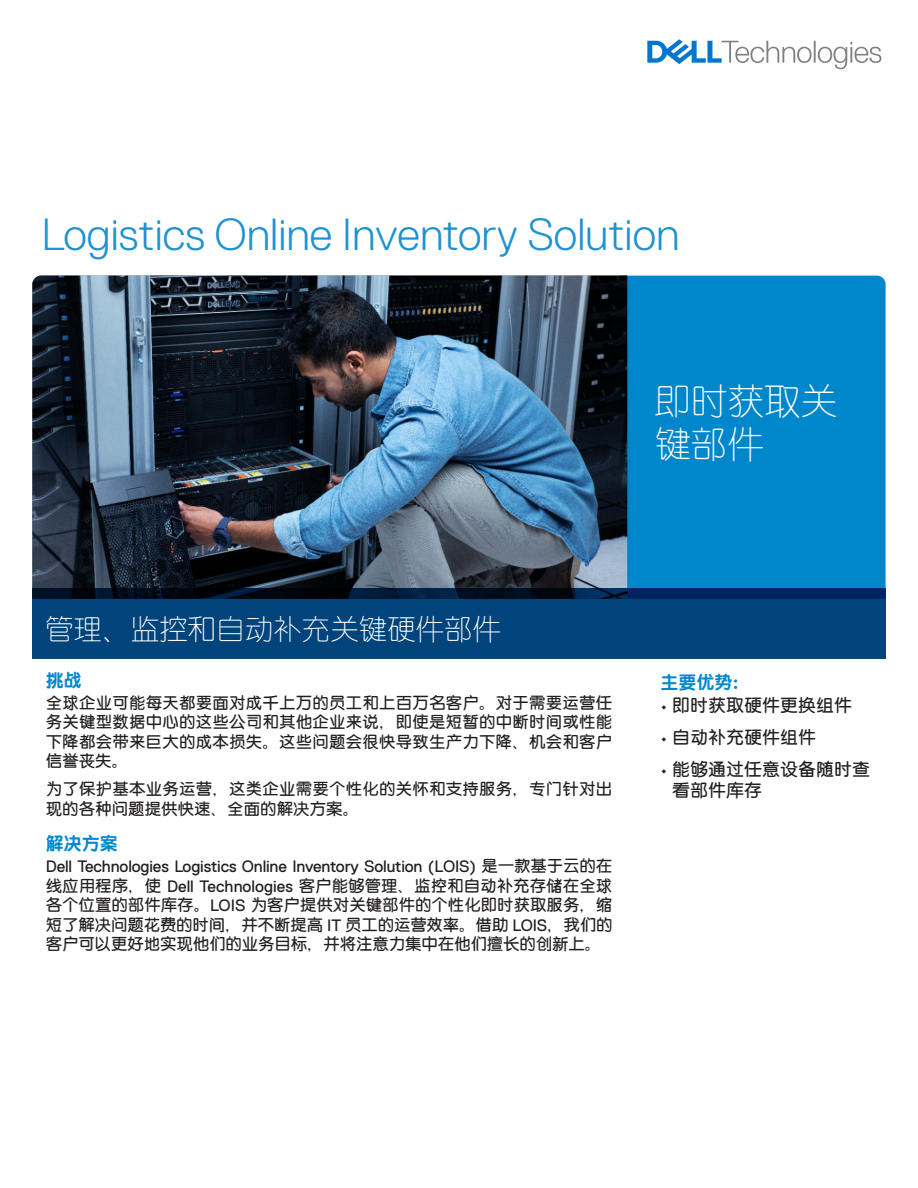
<style>
.page{position:relative;width:918px;height:1188px;background:#fff}
.page>*{position:absolute;margin:0;border:0;box-sizing:border-box;transform-origin:0 0}
.Document_Title{font:300 45px "Dell Replica";color:#1f92d1}
.Body_Copy{font:300 36.6px/43px "M Yuen PRC";color:#fff}
.Body_Copy-2{font:300 28.5px "M Yuen PRC";color:#fff}
.Body_Copy-3{font:600 18px/21px "M Yuen PRC";color:#231f20}
.Body_Heading{font:800 18px "M Yuen PRC";color:#0087cc}
.Body_Copy-4{font:800 18px "M Yuen PRC";color:#0087cc}
.Body_Heading-2{font:600 16.5px/19.5px "M Yuen PRC";letter-spacing:.01em;color:#231f20;text-align:justify}
.s1{font-family:"Dell Replica";font-weight:400}
</style>
<div class="page">
<div style="left:627px;top:276px;width:259px;height:312px;background:#0087cb"></div>
<img style="left:32px;top:276px;width:595px;height:312px">
<div style="left:32px;top:588px;width:854px;height:71px;background:#00447b"></div>
<svg style="left:647px;top:39px;width:234px;height:30px"></svg>
<p class="Document_Title" style="left:41px;top:209px;width:640px">Logistics Online Inventory Solution</p>
<p class="Body_Copy" style="left:655px;top:381px;width:184px">即时获取关键部件</p>
<p class="Body_Copy-2" style="left:45px;top:613px;width:457px">管理、监控和自动补充关键硬件部件</p>
<p class="Body_Heading" style="left:46px;top:670px;width:37px">挑战</p>
<p class="Body_Heading-2" style="left:46px;top:693px;width:568px">全球企业可能每天都要面对成千上万的员工和上百万名客户。对于需要运营任务关键型数据中心的这些公司和其他企业来说，即使是短暂的中断时间或性能下降都会带来巨大的成本损失。这些问题会很快导致生产力下降、机会和客户信誉丧失。</p>
<p class="Body_Heading-2" style="left:46px;top:780px;width:568px">为了保护基本业务运营，这类企业需要个性化的关怀和支持服务，专门针对出现的各种问题提供快速、全面的解决方案。</p>
<p class="Body_Heading" style="left:46px;top:834px;width:74px">解决方案</p>
<p class="Body_Heading-2" style="left:46px;top:857px;width:568px"><span class="s1">Dell Technologies Logistics Online Inventory Solution (LOIS)</span> 是一款基于云的在线应用程序，使 <span class="s1">Dell Technologies</span> 客户能够管理、监控和自动补充存储在全球各个位置的部件库存。<span class="s1">LOIS</span> 为客户提供对关键部件的个性化即时获取服务，缩短了解决问题花费的时间，并不断提高 <span class="s1">IT</span> 员工的运营效率。借助 <span class="s1">LOIS</span>，我们的客户可以更好地实现他们的业务目标，并将注意力集中在他们擅长的创新上。</p>
<p class="Body_Copy-4" style="left:660px;top:672px;width:91px">主要优势：</p>
<p class="Body_Copy-3" style="left:660px;top:695px;width:193px"><span class="s1">•</span> 即时获取硬件更换组件</p>
<p class="Body_Copy-3" style="left:660px;top:727px;width:157px"><span class="s1">•</span> 自动补充硬件组件</p>
<p class="Body_Copy-3" style="left:672px;top:759px;width:200px;text-indent:-12px"><span class="s1">•</span> 能够通过任意设备随时查看部件库存</p>
</div>
